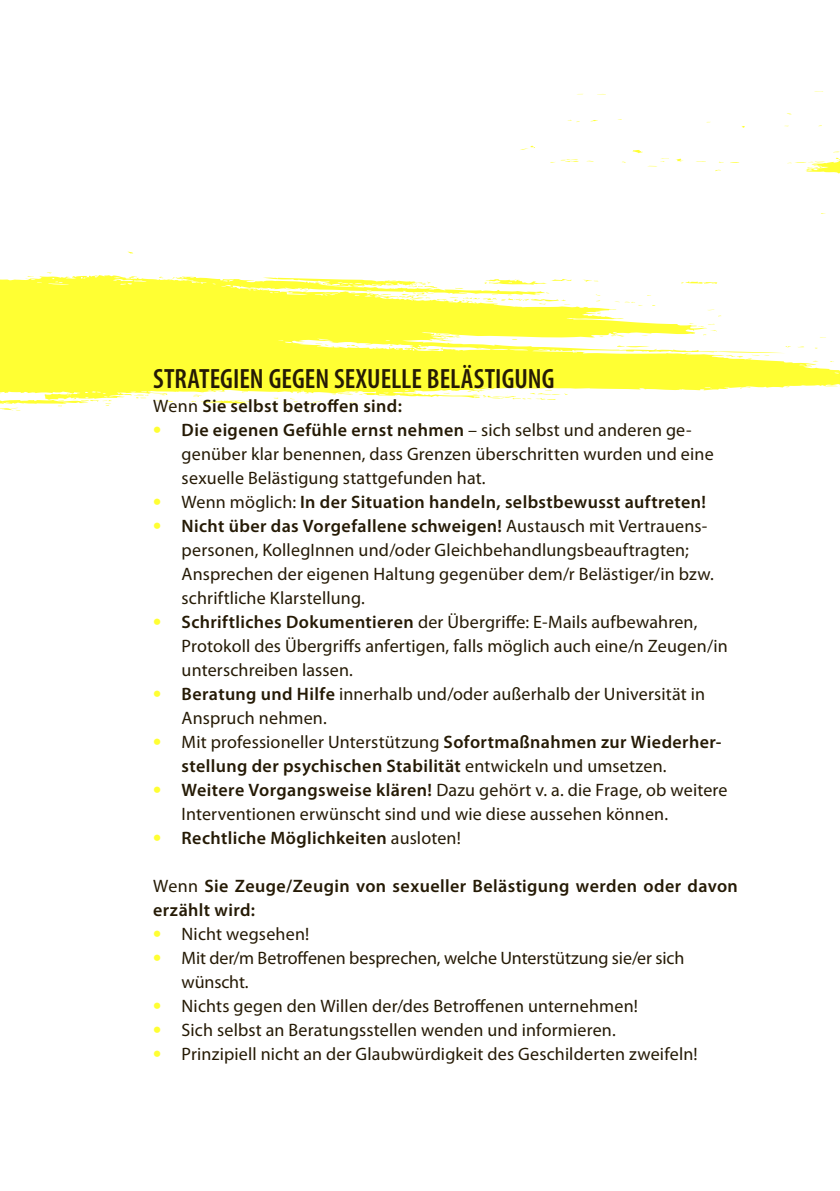
<style>
.page{position:relative;width:840px;height:1191px;background:#fff}
.page>*{position:absolute;margin:0;border:0;box-sizing:border-box;transform-origin:0 0}
.t1{font:600 condensed 28px "Myriad Pro";color:#251a05}
.t2{font:18px/24px "Myriad Pro";letter-spacing:.01em;color:#251a05}
.t3{font:600 18px/24px "Myriad Pro";letter-spacing:.02em;color:#251a05}
.s1{font-weight:400}
.s2{font-weight:700;font-size:24px;color:#ff3}
.s3{font-weight:600}
</style>
<div class="page">
<svg style="left:0;top:275px;width:839px;height:136px;fill:#ff3"></svg>
<svg style="left:322px;top:392px;width:30px;height:3px"></svg>
<svg style="left:680px;top:281px;width:37px;height:3px"></svg>
<svg style="left:706px;top:309px;width:15px;height:8px"></svg>
<svg style="left:688px;top:323px;width:28px;height:12px"></svg>
<svg style="left:614px;top:295px;width:41px;height:11px"></svg>
<svg style="left:594px;top:294px;width:6px;height:8px"></svg>
<svg style="left:581px;top:279px;width:17px;height:3px"></svg>
<svg style="left:467px;top:390px;width:100px;height:10px"></svg>
<svg style="left:448px;top:336px;width:15px;height:2px"></svg>
<svg style="left:346px;top:345px;width:13px;height:2px"></svg>
<svg style="left:315px;top:343px;width:13px;height:3px"></svg>
<svg style="left:308px;top:401px;width:24px;height:3px"></svg>
<svg style="left:190px;top:391px;width:71px;height:13px"></svg>
<svg style="left:155px;top:394px;width:18px;height:8px"></svg>
<svg style="left:133px;top:394px;width:16px;height:4px"></svg>
<svg style="left:128px;top:276px;width:10px;height:2px"></svg>
<svg style="left:90px;top:400px;width:22px;height:6px"></svg>
<svg style="left:259px;top:277px;width:312px;height:28px"></svg>
<svg style="left:550px;top:159px;width:28px;height:4px"></svg>
<svg style="left:520px;top:146px;width:15px;height:4px"></svg>
<svg style="left:784px;top:91px;width:55px;height:83px"></svg>
<svg style="left:632px;top:150px;width:52px;height:17px"></svg>
<h1 class="t1" style="left:153px;top:361px;width:402px">STRATEGIEN GEGEN SEXUELLE BELÄSTIGUNG</h1>
<p class="t3" style="left:153px;top:393px;width:250px"><span class="s1">Wenn</span> Sie selbst betroffen sind:</p>
<p class="t2" style="left:181px;top:417px;width:533px;text-indent:-28px"><span class="s2">•</span> <span class="s3">Die eigenen Gefühle ernst nehmen</span> – sich selbst und anderen ge&shy;genüber klar benennen, dass Grenzen überschritten wurden und eine sexuelle Belästigung stattgefunden hat.</p>
<p class="t3" style="left:153px;top:489px;width:554px"><span class="s2">•</span> <span class="s1">Wenn möglich:</span> In der Situation handeln, selbstbewusst auftreten!</p>
<p class="t2" style="left:181px;top:513px;width:533px;text-indent:-28px"><span class="s2">•</span> <span class="s3">Nicht über das Vorgefallene schweigen!</span> Austausch mit Vertrauens&shy;personen, KollegInnen und/oder Gleichbehandlungsbeauftragten; Ansprechen der eigenen Haltung gegenüber dem/r Belästiger/in bzw. schriftliche Klarstellung.</p>
<p class="t2" style="left:181px;top:609px;width:547px;text-indent:-28px"><span class="s2">•</span> <span class="s3">Schriftliches Dokumentieren</span> der Übergriffe: E-Mails aufbewahren,<br>Protokoll des Übergriffs anfertigen, falls möglich auch eine/n Zeugen/in unterschreiben lassen.</p>
<p class="t2" style="left:181px;top:681px;width:524px;text-indent:-28px"><span class="s2">•</span> <span class="s3">Beratung und Hilfe</span> innerhalb und/oder außerhalb der Universität in<br>Anspruch nehmen.</p>
<p class="t3" style="left:181px;top:729px;width:541px;text-indent:-28px"><span class="s2">•</span> <span class="s1">Mit professioneller Unterstützung</span> Sofortmaßnahmen zur Wiederher&shy;stellung der psychischen Stabilität <span class="s1">entwickeln und umsetzen.</span></p>
<p class="t2" style="left:181px;top:777px;width:547px;text-indent:-28px"><span class="s2">•</span> <span class="s3">Weitere Vorgangsweise klären!</span> Dazu gehört v. a. die Frage, ob weitere<br>Interventionen erwünscht sind und wie diese aussehen können.</p>
<p class="t3" style="left:153px;top:825px;width:309px"><span class="s2">•</span> Rechtliche Möglichkeiten <span class="s1">ausloten!</span></p>
<p class="t3" style="left:153px;top:873px;width:585px"><span class="s1">Wenn</span> Sie Zeuge/Zeugin von sexueller Belästigung werden oder davon erzählt wird:</p>
<p class="t2" style="left:153px;top:921px;width:157px"><span class="s2">•</span> Nicht wegsehen!</p>
<p class="t2" style="left:181px;top:945px;width:504px;text-indent:-28px"><span class="s2">•</span> Mit der/m Betroffenen besprechen, welche Unterstützung sie/er sich wünscht.</p>
<p class="t2" style="left:153px;top:993px;width:486px"><span class="s2">•</span> Nichts gegen den Willen der/des Betroffenen unternehmen!</p>
<p class="t2" style="left:153px;top:1017px;width:464px"><span class="s2">•</span> Sich selbst an Beratungsstellen wenden und informieren.</p>
<p class="t2" style="left:153px;top:1041px;width:545px"><span class="s2">•</span> Prinzipiell nicht an der Glaubwürdigkeit des Geschilderten zweifeln!</p>
</div>
